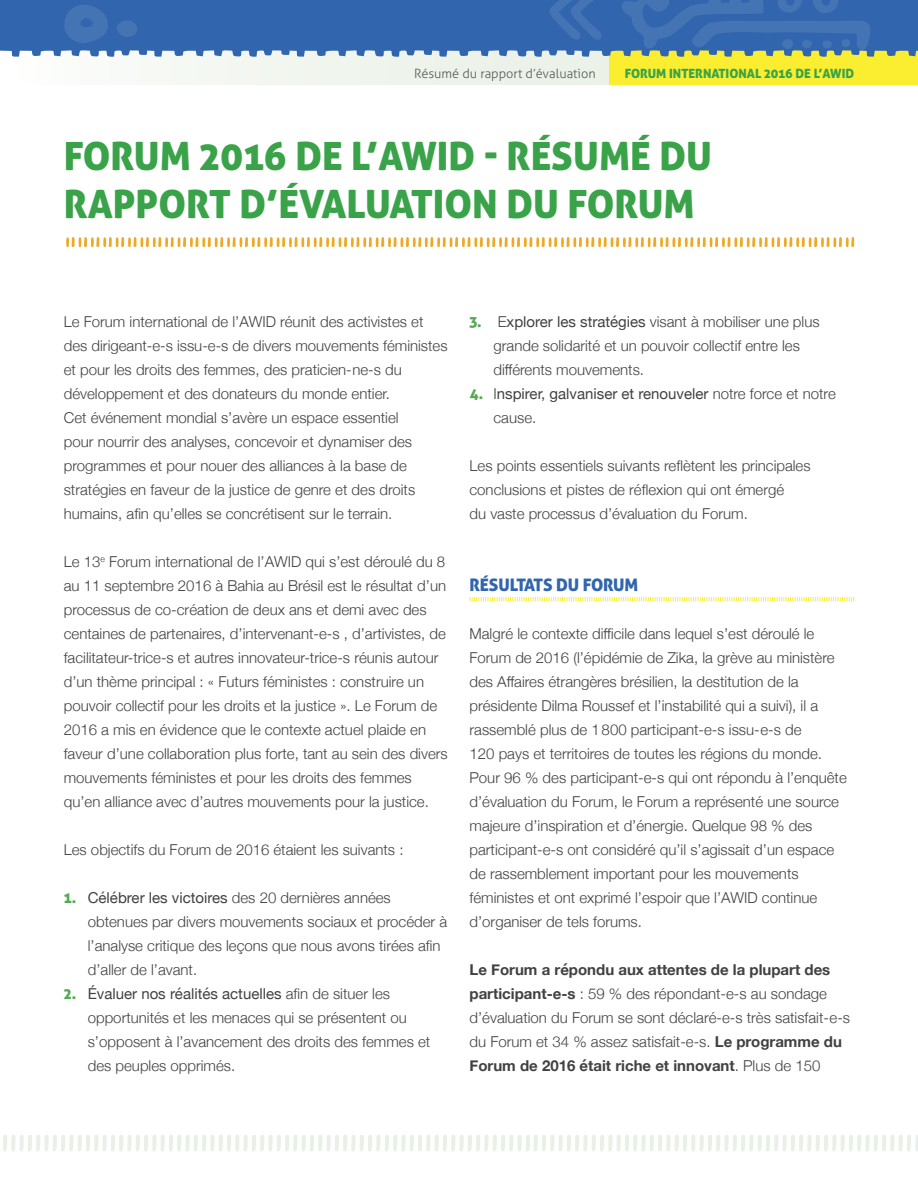
<style>
.page{position:relative;width:918px;height:1188px;background:#fff}
.page>*{position:absolute;margin:0;border:0;box-sizing:border-box;transform-origin:0 0}
.t1{font:39px/48px "Aller Display";color:#3aa349}
.t2{font:17.25px "Aller Display";letter-spacing:-.01em;color:#3165ae}
.t3{font:300 15px/24px "Helvetica Neue";color:#414042}
.t4{font:15px/24px "Helvetica Neue";color:#414042}
.t5{font:12.75px "Aller Display";color:#3aa349}
.t6{font:300 12.75px "Aller";color:#58595b}
.s1{font-family:"Aller Display";font-weight:400;color:#57a954}
.s2{font-weight:400}
.s3{font-family:"Aller Display";color:#57a954}
.s4{font-weight:300}
.s5{font-weight:700}
</style>
<div class="page">
<svg style="left:3px;top:1135px;width:915px;height:17px"></svg>
<div style="left:154px;top:57px;width:455px;height:28px;background:#eff4ec"></div>
<hr style="left:0;top:50px;width:1px;height:35px;background:#fbee31">
<div style="left:609px;top:50px;width:309px;height:35px;background:#fbee31"></div>
<svg style="left:0;top:0;width:918px;height:57px;background:#4574ae"></svg>
<svg style="left:621px;top:0;width:249px;height:50px;background:#396bb1"></svg>
<svg style="left:549px;top:0;width:54px;height:41px;background:#396bb0"></svg>
<svg style="left:63px;top:2px;width:47px;height:41px;background:#3d6eb2"></svg>
<div style="left:117px;top:20px;width:20px;height:17px;background:#4574b5;border-radius:50%"></div>
<svg style="left:66px;top:237px;width:788px;height:10px"></svg>
<svg style="left:469px;top:597px;width:385px;height:5px"></svg>
<p class="t6" style="left:414px;top:65px;width:183px">Résumé du rapport d’évaluation</p>
<p class="t5" style="left:625px;top:65px;width:231px">FORUM INTERNATIONAL 2016 DE L’AWID</p>
<h1 class="t1" style="left:64px;top:131px;width:650px">FORUM 2016 DE L’AWID - RÉSUMÉ DU<br>RAPPORT D’ÉVALUATION DU FORUM</h1>
<p class="t3" style="left:64px;top:309px;width:385px">Le Forum international de l’AWID réunit des activistes et des dirigeant-e-s issu-e-s de divers mouvements féministes et pour les droits des femmes, des praticien-ne-s du développement et des donateurs du monde entier.<br>Cet événement mondial s’avère un espace essentiel<br>pour nourrir des analyses, concevoir et dynamiser des programmes et pour nouer des alliances à la base de stratégies en faveur de la justice de genre et des droits humains, afin qu’elles se concrétisent sur le terrain.</p>
<p class="t3" style="left:64px;top:549px;width:385px">Le 13<sup>e</sup> Forum international de l’AWID qui s’est déroulé du 8 au 11 septembre 2016 à Bahia au Brésil est le résultat d’un processus de co-création de deux ans et demi avec des centaines de partenaires, d’intervenant-e-s , d’artivistes, de facilitateur-trice-s et autres innovateur-trice-s réunis autour d’un thème principal : « Futurs féministes : construire un pouvoir collectif pour les droits et la justice ». Le Forum de 2016 a mis en évidence que le contexte actuel plaide en faveur d’une collaboration plus forte, tant au sein des divers mouvements féministes et pour les droits des femmes qu’en alliance avec d’autres mouvements pour la justice.</p>
<p class="t3" style="left:64px;top:837px;width:341px">Les objectifs du Forum de 2016 étaient les suivants :</p>
<p class="t3" style="left:88px;top:885px;width:361px;text-indent:-24px"><span class="s1">1.</span> <span class="s2">Célébrer les victoires</span> des 20 dernières années obtenues par divers mouvements sociaux et procéder à l’analyse critique des leçons que nous avons tirées afin d’aller de l’avant.</p>
<p class="t3" style="left:88px;top:981px;width:344px;text-indent:-24px"><span class="s1">2.</span> <span class="s2">Évaluer nos réalités actuelles</span> afin de situer les opportunités et les menaces qui se présentent ou s’opposent à l’avancement des droits des femmes et des peuples opprimés.</p>
<p class="t3" style="left:494px;top:309px;width:328px;text-indent:-24px"><span class="s1">3.</span> E<span class="s2">xplorer les stratégies</span> visant à mobiliser une plus grande solidarité et un pouvoir collectif entre les différents mouvements.</p>
<p class="t4" style="left:494px;top:383px;width:344px;text-indent:-24px"><span class="s3">4.</span> <span class="s4">I</span>nspirer, galvaniser et renouveler <span class="s4">notre force et notre cause.</span></p>
<p class="t3" style="left:470px;top:453px;width:343px">Les points essentiels suivants reflètent les principales conclusions et pistes de réflexion qui ont émergé<br>du vaste processus d’évaluation du Forum.</p>
<p class="t2" style="left:470px;top:574px;width:170px">RÉSULTATS DU FORUM</p>
<p class="t3" style="left:470px;top:621px;width:379px">Malgré le contexte difficile dans lequel s’est déroulé le Forum de 2016 (l’épidémie de Zika, la grève au ministère des Affaires étrangères brésilien, la destitution de la présidente Dilma Roussef et l’instabilité qui a suivi), il a rassemblé plus de 1800 participant-e-s issu-e-s de<br>120 pays et territoires de toutes les régions du monde.<br>Pour 96 % des participant-e-s qui ont répondu à l’enquête d’évaluation du Forum, le Forum a représenté une source majeure d’inspiration et d’énergie. Quelque 98 % des participant-e-s ont considéré qu’il s’agissait d’un espace de rassemblement important pour les mouvements féministes et ont exprimé l’espoir que l’AWID continue d’organiser de tels forums.</p>
<p class="t3" style="left:470px;top:957px;width:382px"><span class="s5">Le Forum a répondu aux attentes de la plupart des participant-e-s</span> : 59 % des répondant-e-s au sondage d’évaluation du Forum se sont déclaré-e-s très satisfait-e-s du Forum et 34 % assez satisfait-e-s. <span class="s5">Le programme du Forum de 2016 était riche et innovant</span>. Plus de 150</p>
</div>
